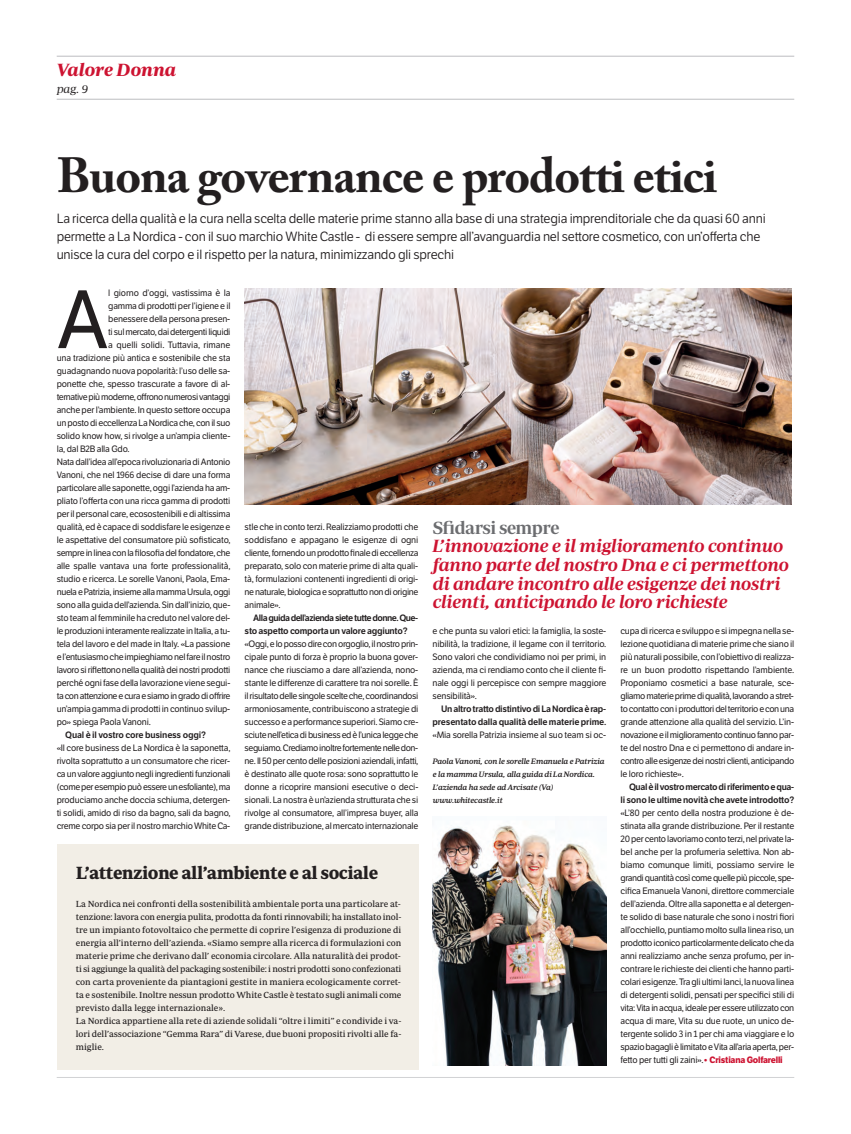
<style>
.page{position:relative;width:851px;height:1134px;background:#fff}
.page>*{position:absolute;margin:0;border:0;box-sizing:border-box;transform-origin:0 0}
.t1{font:80.2px "LFT Etica";color:#231f20}
.t2{font:700 49px "Adobe Caslon Pro";letter-spacing:-.02em;color:#231f20}
.t3{font:italic 600 18px/18.7px "Periodico Display";letter-spacing:-.01em;color:#cd1331}
.t4{font:700 18px "Periodico Text";letter-spacing:-.03em;color:#231f20}
.t5{font:600 18px "Periodico Display";letter-spacing:-.025em;color:#6c6d70}
.t6{font:italic 700 18px "Periodico Display";color:#cd1331}
.t7{font:13px/18px "LFT Etica";letter-spacing:-.015em;color:#231f20}
.t8{font:12px "Periodico Display Lg It";color:#231f20}
.t9{font:9px/13px "LFT Etica";letter-spacing:-.025em;color:#231f20;text-align:justify}
.t10{font:9px/13px "Periodico Text";letter-spacing:-.005em;color:#231f20}
.t11{font:600 9px/13px "LFT Etica";letter-spacing:-.035em;color:#231f20;text-align:right}
.t12{font:600 9px/13px "LFT Etica";letter-spacing:-.055em;color:#231f20}
.t13{font:9px "LFT Etica";letter-spacing:-.045em;color:#231f20}
.t14{font:9px "LFT Etica";letter-spacing:-.05em;color:#231f20}
.t15{font:9px "LFT Etica";letter-spacing:-.005em;color:#231f20}
.t16{font:italic 500 8px/13px "Periodico Text";letter-spacing:-.015em;color:#231f20}
.s1{font-weight:700;color:#cd1331}
</style>
<div class="page">
<hr style="left:57px;top:56px;width:737px;height:1px;background:#bcbdc0">
<hr style="left:57px;top:99px;width:737px;height:1px;background:#bcbdc0">
<hr style="left:57px;top:1077px;width:737px;height:1px;background:#d1d2d4">
<img style="left:244px;top:289px;width:547px;height:215px">
<img style="left:432px;top:825px;width:174px;height:240px">
<div style="left:57px;top:844px;width:361px;height:226px;background:#f2eee6"></div>
<h3 class="t6" style="left:57px;top:60px;width:121px">Valore Donna</h3>
<h3 class="t8" style="left:57px;top:82px;width:33px">pag. 9</h3>
<h2 class="t2" style="left:57px;top:157px;width:662px">Buona governance e prodotti etici</h2>
<p class="t7" style="left:57px;top:211px;width:710px">La ricerca della qualità e la cura nella scelta delle materie prime stanno alla base di una strategia imprenditoriale che da quasi 60 anni permette a La Nordica - con il suo marchio White Castle - di essere sempre all’avanguardia nel settore cosmetico, con un’offerta che unisce la cura del corpo e il rispetto per la natura, minimizzando gli sprechi</p>
<h1 class="t1" style="left:57px;top:290px;width:53px">A</h1>
<p class="t9" style="left:108px;top:287px;width:124px">l giorno d’oggi, vastissima è la</p>
<p class="t9" style="left:108px;top:300px;width:124px">gamma di prodotti per l’igiene e il</p>
<p class="t9" style="left:108px;top:313px;width:123px">benessere della persona presen-</p>
<p class="t13" style="left:108px;top:329px;width:124px">ti sul mercato, dai detergenti liquidi</p>
<p class="t15" style="left:108px;top:342px;width:124px">a quelli solidi. Tuttavia, rimane</p>
<p class="t9" style="left:57px;top:352px;width:175px">una tradizione più antica e sostenibile che sta</p>
<p class="t9" style="left:57px;top:365px;width:175px">guadagnando nuova popolarità: l’uso delle sa-</p>
<p class="t9" style="left:57px;top:378px;width:175px">ponette che, spesso trascurate a favore di al-</p>
<p class="t14" style="left:57px;top:394px;width:175px">ternative più moderne, offrono numerosi vantaggi</p>
<p class="t9" style="left:57px;top:404px;width:175px">anche per l’ambiente. In questo settore occupa</p>
<p class="t9" style="left:57px;top:417px;width:175px">un posto di eccellenza La Nordica che, con il suo</p>
<p class="t9" style="left:57px;top:430px;width:175px">solido know how, si rivolge a un’ampia cliente-</p>
<p class="t9" style="left:57px;top:443px;width:74px">la, dal B2B alla Gdo.</p>
<p class="t9" style="left:57px;top:456px;width:175px">Nata dall’idea all’epoca rivoluzionaria di Antonio</p>
<p class="t9" style="left:57px;top:469px;width:175px">Vanoni, che nel 1966 decise di dare una forma</p>
<p class="t9" style="left:57px;top:482px;width:175px">particolare alle saponette, oggi l’azienda ha am-</p>
<p class="t9" style="left:57px;top:495px;width:175px">pliato l’offerta con una ricca gamma di prodotti</p>
<p class="t9" style="left:57px;top:508px;width:175px">per il personal care, ecosostenibili e di altissima</p>
<p class="t9" style="left:57px;top:521px;width:175px">qualità, ed è capace di soddisfare le esigenze e</p>
<p class="t9" style="left:57px;top:534px;width:175px">le aspettative del consumatore più sofisticato,</p>
<p class="t9" style="left:57px;top:547px;width:175px">sempre in linea con la filosofia del fondatore, che</p>
<p class="t9" style="left:57px;top:560px;width:175px">alle spalle vantava una forte professionalità,</p>
<p class="t9" style="left:57px;top:573px;width:175px">studio e ricerca. Le sorelle Vanoni, Paola, Ema-</p>
<p class="t9" style="left:57px;top:586px;width:175px">nuela e Patrizia, insieme alla mamma Ursula, oggi</p>
<p class="t9" style="left:57px;top:599px;width:175px">sono alla guida dell’azienda. Sin dall’inizio, que-</p>
<p class="t9" style="left:57px;top:612px;width:175px">sto team al femminile ha creduto nel valore del-</p>
<p class="t9" style="left:57px;top:625px;width:175px">le produzioni interamente realizzate in Italia, a tu-</p>
<p class="t9" style="left:57px;top:638px;width:175px">tela del lavoro e del made in Italy. «La passione</p>
<p class="t9" style="left:57px;top:651px;width:175px">e l’entusiasmo che impieghiamo nel fare il nostro</p>
<p class="t9" style="left:57px;top:664px;width:175px">lavoro si riflettono nella qualità dei nostri prodotti</p>
<p class="t9" style="left:57px;top:677px;width:175px">perché ogni fase della lavorazione viene segui-</p>
<p class="t13" style="left:57px;top:692px;width:175px">ta con attenzione e cura e siamo in grado di offrire</p>
<p class="t9" style="left:57px;top:703px;width:175px">un’ampia gamma di prodotti in continuo svilup-</p>
<p class="t9" style="left:57px;top:716px;width:96px">po» spiega Paola Vanoni.</p>
<p class="t11" style="left:65px;top:729px;width:142px">Qual è il vostro core business oggi?</p>
<p class="t9" style="left:57px;top:742px;width:175px">«Il core business de La Nordica è la saponetta, rivolta soprattutto a un consumatore che ricer&shy;ca un valore aggiunto negli ingredienti funzionali (come per esempio può essere un esfoliante), ma produciamo anche doccia schiuma, detergen&shy;ti solidi, amido di riso da bagno, sali da bagno, creme corpo sia per il nostro marchio White Ca-</p>
<p class="t9" style="left:244px;top:521px;width:175px">stle che in conto terzi. Realizziamo prodotti che soddisfano e appagano le esigenze di ogni cliente, fornendo un prodotto finale di eccellenza preparato, solo con materie prime di alta quali&shy;tà, formulazioni contenenti ingredienti di origi&shy;ne naturale, biologica e soprattutto non di origine animale».</p>
<p class="t12" style="left:244px;top:612px;width:175px;text-indent:9px">Alla guida dell’azienda siete tutte donne. Que&shy;sto aspetto comporta un valore aggiunto?</p>
<p class="t9" style="left:244px;top:638px;width:175px">«Oggi, e lo posso dire con orgoglio, il nostro prin&shy;cipale punto di forza è proprio la buona gover&shy;nance che riusciamo a dare all’azienda, nono&shy;stante le differenze di carattere tra noi sorelle. È il risultato delle singole scelte che, coordinandosi armoniosamente, contribuiscono a strategie di successo e a performance superiori. Siamo cre&shy;sciute nell’etica di business ed è l’unica legge che seguiamo. Crediamo inoltre fortemente nelle don&shy;ne. Il 50 per cento delle posizioni aziendali, infatti, è destinato alle quote rosa: sono soprattutto le donne a ricoprire mansioni esecutive o deci&shy;sionali. La nostra è un’azienda strutturata che si rivolge al consumatore, all’impresa buyer, alla grande distribuzione, al mercato internazionale</p>
<h3 class="t4" style="left:76px;top:866px;width:304px">L’attenzione all’ambiente e al sociale</h3>
<p class="t10" style="left:76px;top:898px;width:327px">La Nordica nei confronti della sostenibilità ambientale porta una particolare at&shy;tenzione: lavora con energia pulita, prodotta da fonti rinnovabili; ha installato inol&shy;tre un impianto fotovoltaico che permette di coprire l’esigenza di produzione di energia all’interno dell’azienda. «Siamo sempre alla ricerca di formulazioni con materie prime che derivano dall’ economia circolare. Alla naturalità dei prodot&shy;ti si aggiunge la qualità del packaging sostenibile: i nostri prodotti sono confezionati con carta proveniente da piantagioni gestite in maniera ecologicamente corret&shy;ta e sostenibile. Inoltre nessun prodotto White Castle è testato sugli animali come previsto dalla legge internazionale».<br>La Nordica appartiene alla rete di aziende solidali “oltre i limiti” e condivide i va&shy;lori dell’associazione “Gemma Rara” di Varese, due buoni propositi rivolti alle fa&shy;miglie.</p>
<h3 class="t5" style="left:432px;top:521px;width:128px">Sfidarsi sempre</h3>
<h3 class="t3" style="left:432px;top:538px;width:357px">L’innovazione e il miglioramento continuo fanno parte del nostro Dna e ci permettono di andare incontro alle esigenze dei nostri clienti, anticipando le loro richieste</h3>
<p class="t9" style="left:432px;top:625px;width:175px">e che punta su valori etici: la famiglia, la soste&shy;nibilità, la tradizione, il legame con il territorio.<br>Sono valori che condividiamo noi per primi, in azienda, ma ci rendiamo conto che il cliente fi&shy;nale oggi li percepisce con sempre maggiore sensibilità».</p>
<p class="t11" style="left:432px;top:703px;width:175px">Un altro tratto distintivo di La Nordica è rap&shy;presentato dalla qualità delle materie prime.</p>
<p class="t9" style="left:432px;top:729px;width:175px">«Mia sorella Patrizia insieme al suo team si oc-</p>
<p class="t16" style="left:432px;top:755px;width:173px">Paola Vanoni, con le sorelle Emanuela e Patrizia e la mamma Ursula, alla guida di La Nordica.<br>L’azienda ha sede ad Arcisate (Va) www.whitecastle.it</p>
<p class="t9" style="left:620px;top:625px;width:175px">cupa di ricerca e sviluppo e si impegna nella se&shy;lezione quotidiana di materie prime che siano il più naturali possibile, con l’obiettivo di realizza&shy;re un buon prodotto rispettando l’ambiente.<br>Proponiamo cosmetici a base naturale, sce&shy;gliamo materie prime di qualità, lavorando a stret&shy;to contatto con i produttori del territorio e con una grande attenzione alla qualità del servizio. L’in&shy;novazione e il miglioramento continuo fanno par&shy;te del nostro Dna e ci permettono di andare in&shy;contro alle esigenze dei nostri clienti, anticipando le loro richieste».</p>
<p class="t11" style="left:620px;top:781px;width:175px">Qual è il vostro mercato di riferimento e qua-<br>li sono le ultime novità che avete introdotto?</p>
<p class="t9" style="left:620px;top:807px;width:175px">«L’80 per cento della nostra produzione è de&shy;stinata alla grande distribuzione. Per il restante 20 per cento lavoriamo conto terzi, nel private la&shy;bel anche per la profumeria selettiva. Non ab&shy;biamo comunque limiti, possiamo servire le grandi quantità così come quelle più piccole, spe&shy;cifica Emanuela Vanoni, direttore commerciale dell’azienda. Oltre alla saponetta e al detergen&shy;te solido di base naturale che sono i nostri fiori all’occhiello, puntiamo molto sulla linea riso, un prodotto iconico particolarmente delicato che da anni realizziamo anche senza profumo, per in&shy;contrare le richieste dei clienti che hanno parti&shy;colari esigenze. Tra gli ultimi lanci, la nuova linea di detergenti solidi, pensati per specifici stili di vita: Vita in acqua, ideale per essere utilizzato con acqua di mare, Vita su due ruote, un unico de&shy;tergente solido 3 in 1 per chi ama viaggiare e lo spazio bagagli è limitato e Vita all’aria aperta, per&shy;fetto per tutti gli zaini».<span class="s1">• Cristiana Golfarelli</span></p>
</div>
